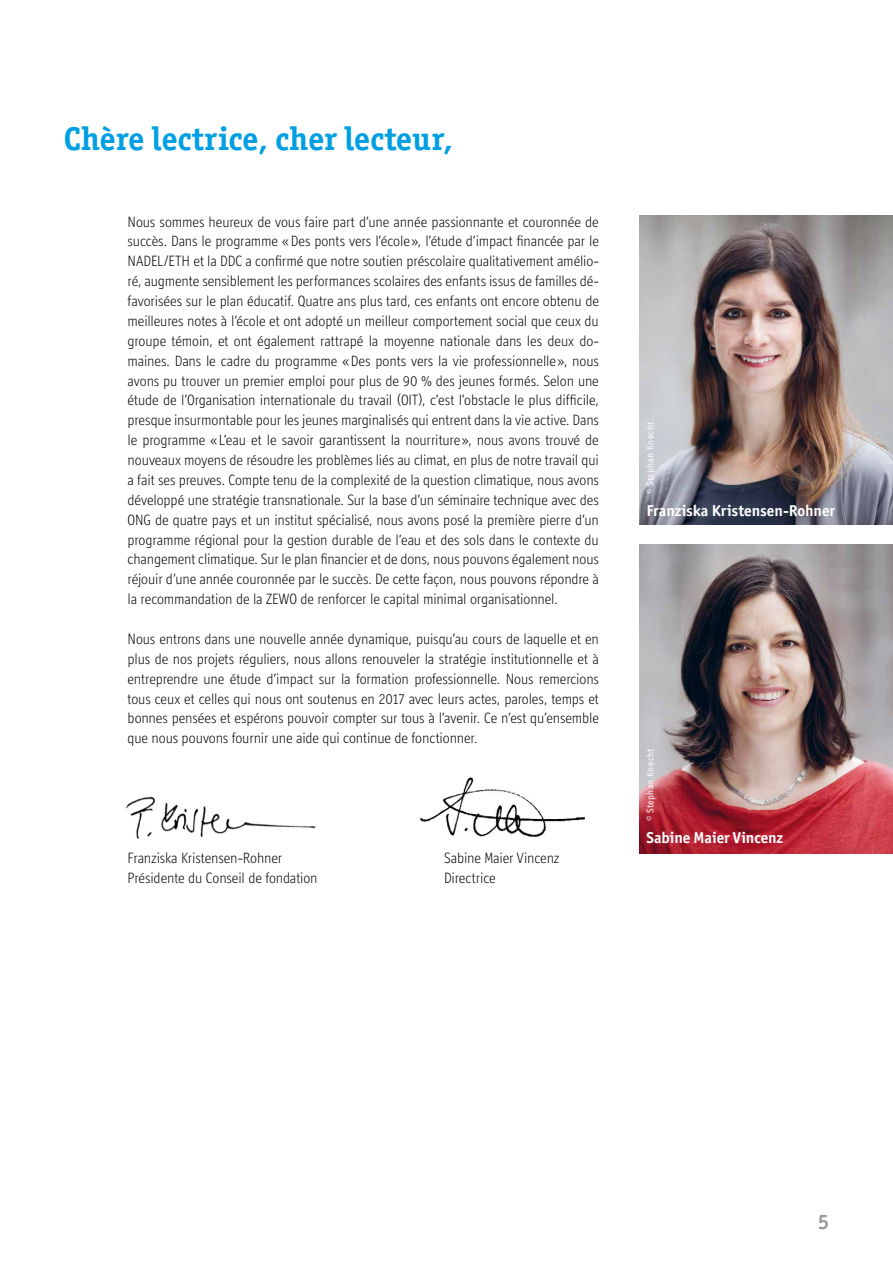
<style>
.page{position:relative;width:893px;height:1263px;background:#fff}
.page>*{position:absolute;margin:0;border:0;box-sizing:border-box;transform-origin:0 0}
.t1{font:700 33px "Officina Ser ITC Std";letter-spacing:.01em;color:#009fe3}
.t2{font:700 21px "Officina Ser ITC Std";color:#9c9c9d}
.t3{font:700 15.75px "Officina Sans ITC Std";letter-spacing:-.005em;color:#fff}
.t4{font:300 15px/20px "Officina Display ITC Std";letter-spacing:-.005em;color:#000;text-align:justify}
.t5{font:9.75px "Officina Sans Std";letter-spacing:.025em;color:#fff}
</style>
<div class="page">
<img style="left:125px;top:796px;width:190px;height:43px">
<img style="left:639px;top:545px;width:254px;height:308px">
<img style="left:639px;top:216px;width:254px;height:309px">
<img style="left:420px;top:777px;width:164px;height:61px">
<h1 class="t1" style="left:64px;top:119px;width:391px">Chère lectrice, cher lecteur,</h1>
<p class="t4" style="left:128px;top:211px;width:473px">Nous sommes heureux de vous faire part d’une année passionnante et couronnée de succès. Dans le programme «Des ponts vers l’école », l’étude d’impact financée par le NADEL/ETH et la DDC a confirmé que notre soutien préscolaire qualitativement amélio&shy;ré, augmente sensiblement les performances scolaires des enfants issus de familles dé&shy;favorisées sur le plan éducatif. Quatre ans plus tard, ces enfants ont encore obtenu de meilleures notes à l’école et ont adopté un meilleur comportement social que ceux du groupe témoin, et ont également rattrapé la moyenne nationale dans les deux do&shy;maines. Dans le cadre du programme «Des ponts vers la vie professionnelle », nous avons pu trouver un premier emploi pour plus de 90 % des jeunes formés. Selon une étude de l’Organisation internationale du travail (OIT), c’est l’obstacle le plus difficile, presque insurmontable pour les jeunes marginalisés qui entrent dans la vie active. Dans le programme « L’eau et le savoir garantissent la nourriture », nous avons trouvé de nouveaux moyens de résoudre les problèmes liés au climat, en plus de notre travail qui a fait ses preuves. Compte tenu de la complexité de la question climatique, nous avons développé une stratégie transnationale. Sur la base d’un séminaire technique avec des ONG de quatre pays et un institut spécialisé, nous avons posé la première pierre d’un programme régional pour la gestion durable de l’eau et des sols dans le contexte du changement climatique. Sur le plan financier et de dons, nous pouvons également nous réjouir d’une année couronnée par le succès. De cette façon, nous pouvons répondre à la recommandation de la ZEWO de renforcer le capital minimal organisationnel.</p>
<p class="t4" style="left:128px;top:629px;width:473px">Nous entrons dans une nouvelle année dynamique, puisqu’au cours de laquelle et en plus de nos projets réguliers, nous allons renouveler la stratégie institutionnelle et à entreprendre une étude d’impact sur la formation professionnelle. Nous remercions tous ceux et celles qui nous ont soutenus en 2017 avec leurs actes, paroles, temps et bonnes pensées et espérons pouvoir compter sur tous à l’avenir. Ce n’est qu’ensemble que nous pouvons fournir une aide qui continue de fonctionner.</p>
<p class="t4" style="left:128px;top:847px;width:156px">Franziska Kristensen-Rohner</p>
<p class="t4" style="left:444px;top:847px;width:117px">Sabine Maier Vincenz</p>
<p class="t4" style="left:128px;top:867px;width:192px">Présidente du Conseil de fondation</p>
<p class="t4" style="left:444px;top:867px;width:53px">Directrice</p>
<p class="t5" style="left:644px;top:494px;width:74px;rotate:-90deg">© Stephan Knecht</p>
<p class="t3" style="left:646px;top:501px;width:190px">Franziska Kristensen-Rohner</p>
<p class="t5" style="left:644px;top:821px;width:74px;rotate:-90deg">© Stephan Knecht</p>
<p class="t3" style="left:646px;top:828px;width:138px">Sabine Maier Vincenz</p>
<h2 class="t2" style="left:818px;top:1209px;width:13px">5</h2>
</div>
